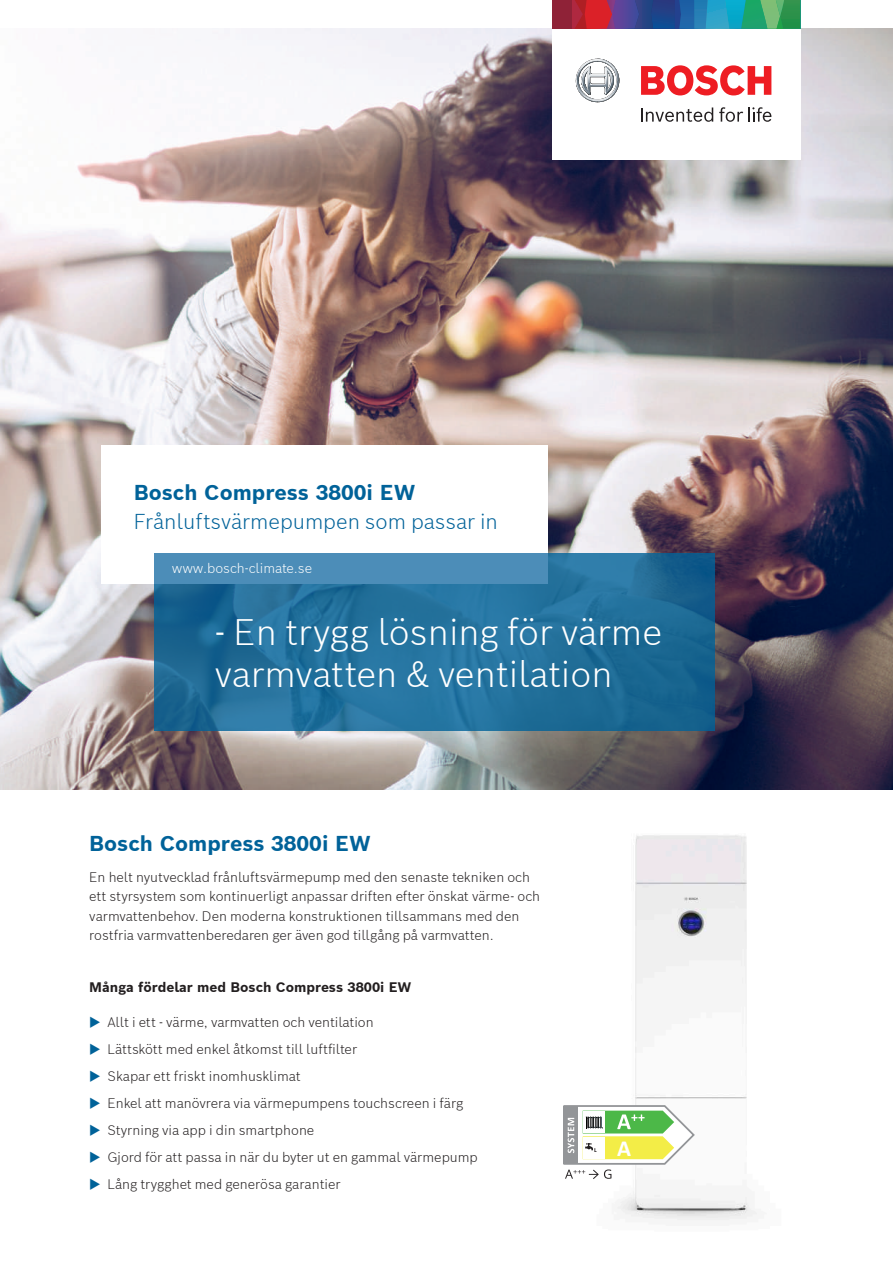
<style>
.page{position:relative;width:893px;height:1263px;background:#fff}
.page>*{position:absolute;margin:0;border:0;box-sizing:border-box;transform-origin:0 0}
.t1{font:300 36px/42px "Bosch Sans";color:#fff}
.t2{font:700 23.1px "Calibri";color:#fff}
.t3{font:700 21px "Bosch Sans";color:#006299}
.t4{font:300 21px "Bosch Sans";color:#006299}
.t5{font:300 13.5px/19.5px "Bosch Sans";color:#231f20}
.t6{font:700 13.5px "Bosch Sans";color:#231f20}
.t7{font:300 13.5px "Bosch Sans";color:#fff}
.t8{font:700 6.15px "Calibri";color:#231f20}
.s1{color:#006299}
</style>
<div class="page">
<img style="left:0;top:29px;width:893px;height:760px">
<div style="left:102px;top:445px;width:446px;height:139px;background:#fff"></div>
<svg style="left:154px;top:553px;width:560px;height:178px;background:#206e99"></svg>
<div style="left:154px;top:553px;width:394px;height:31px;background:#4c8db8"></div>
<img style="left:617px;top:835px;width:140px;height:386px">
<div style="left:552px;top:0;width:248px;height:159px;background:#fff"></div>
<div style="left:552px;top:0;width:19px;height:29px;background:#8f2237"></div>
<svg style="left:571px;top:0;width:229px;height:29px;background:#4a6a80"></svg>
<svg style="left:576px;top:59px;width:43px;height:43px"></svg>
<svg style="left:641px;top:107px;width:72px;height:15px"></svg>
<svg style="left:719px;top:107px;width:52px;height:15px"></svg>
<svg style="left:641px;top:65px;width:130px;height:30px"></svg>
<svg style="left:563px;top:1103px;width:133px;height:76px"></svg>
<h3 class="t3" style="left:134px;top:479px;width:283px">Bosch Compress 3800i EW</h3>
<h3 class="t4" style="left:134px;top:507px;width:366px">Frånluftsvärmepumpen som passar in</h3>
<p class="t7" style="left:172px;top:559px;width:142px">www.bosch-climate.se</p>
<h1 class="t1" style="left:215px;top:609px;width:449px">- En trygg lösning för värme varmvatten &amp; ventilation</h1>
<h3 class="t3" style="left:89px;top:829px;width:283px">Bosch Compress 3800i EW</h3>
<p class="t5" style="left:89px;top:866px;width:452px">En helt nyutvecklad frånluftsvärmepump med den senaste tekniken och ett styrsystem som kontinuerligt anpassar driften efter önskat värme- och varmvattenbehov. Den moderna konstruktionen tillsammans med den rostfria varmvattenberedaren ger även god tillgång på varmvatten.</p>
<p class="t6" style="left:89px;top:978px;width:324px">Många fördelar med Bosch Compress 3800i EW</p>
<p class="t5" style="left:89px;top:1012px;width:286px"><span class="s1">◆</span> Allt i ett - värme, varmvatten och ventilation</p>
<p class="t5" style="left:89px;top:1039px;width:269px"><span class="s1">◆</span> Lättskött med enkel åtkomst till luftfilter</p>
<p class="t5" style="left:89px;top:1066px;width:213px"><span class="s1">◆</span> Skapar ett friskt inomhusklimat</p>
<p class="t5" style="left:89px;top:1093px;width:376px"><span class="s1">◆</span> Enkel att manövrera via värmepumpens touchscreen i färg</p>
<p class="t5" style="left:89px;top:1120px;width:227px"><span class="s1">◆</span> Styrning via app i din smartphone</p>
<p class="t5" style="left:89px;top:1147px;width:390px"><span class="s1">◆</span> Gjord för att passa in när du byter ut en gammal värmepump</p>
<p class="t5" style="left:89px;top:1174px;width:253px"><span class="s1">◆</span> Lång trygghet med generösa garantier</p>
<p class="t8" style="left:594px;top:1146px;width:4px">L</p>
<h2 class="t2" style="left:617px;top:1132px;width:15px">A</h2>
</div>
